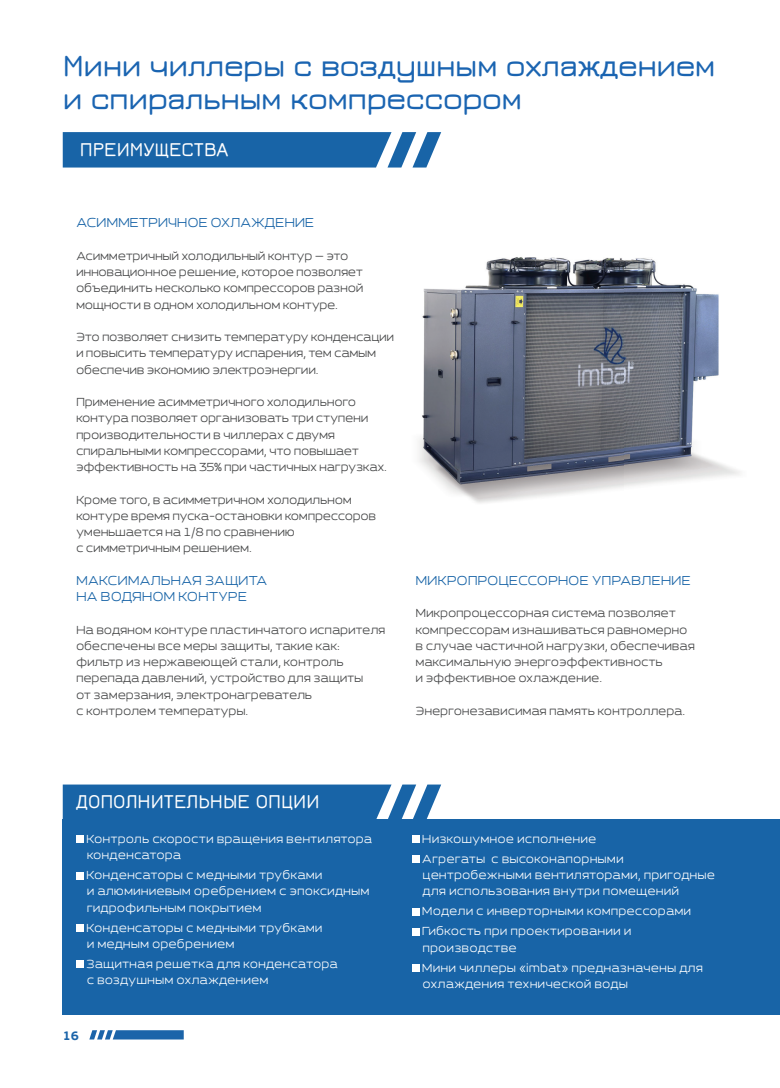
<style>
.page{position:relative;width:780px;height:1088px;background:#fff}
.page>*{position:absolute;margin:0;border:0;box-sizing:border-box;transform-origin:0 0}
.t1{font:600 31.25px/32.5px "Jura";letter-spacing:-.015em;color:#1a64b1}
.t2{font:600 20px "Jura";color:#fff}
.t3{font:12.5px/16.2px "Esqadero FFCY4 F";letter-spacing:-.02em;color:#1864a7}
.t4{font:700 12.5px "PF Beau Sans Pro";color:#1b64a9}
.t5{font:11.25px/16.2px "Esqadero FFCY4 F";letter-spacing:-.03em;color:#454647}
.t6{font:11.25px/16.2px "Esqadero FFCY4 F";color:#fff}
</style>
<div class="page">
<svg style="left:89px;top:1030px;width:95px;height:9px"></svg>
<div style="left:63px;top:819px;width:717px;height:195px;background:#1864a7"></div>
<svg style="left:63px;top:132px;width:378px;height:36px;background:#2c71ae"></svg>
<svg style="left:63px;top:784px;width:378px;height:35px;background:#2c71ae"></svg>
<img style="left:418px;top:257px;width:322px;height:246px">
<div style="left:76px;top:836px;width:7px;height:7px;background:#fff"></div>
<div style="left:76px;top:872px;width:7px;height:7px;background:#fff"></div>
<div style="left:76px;top:924px;width:7px;height:7px;background:#fff"></div>
<div style="left:76px;top:961px;width:7px;height:7px;background:#fff"></div>
<div style="left:412px;top:836px;width:7px;height:7px;background:#fff"></div>
<div style="left:412px;top:856px;width:7px;height:7px;background:#fff"></div>
<div style="left:412px;top:908px;width:7px;height:7px;background:#fff"></div>
<div style="left:412px;top:928px;width:7px;height:7px;background:#fff"></div>
<div style="left:412px;top:964px;width:7px;height:7px;background:#fff"></div>
<h1 class="t1" style="left:63px;top:47px;width:654px">Мини чиллеры с воздушным охлаждением и спиральным компрессором</h1>
<h2 class="t2" style="left:80px;top:135px;width:150px">ПРЕИМУЩЕСТВА</h2>
<p class="t3" style="left:76px;top:215px;width:240px">АСИММЕТРИЧНОЕ ОХЛАЖДЕНИЕ</p>
<p class="t5" style="left:76px;top:248px;width:289px">Асимметричный холодильный контур — это инновационное решение, которое позволяет объединить несколько компрессоров разной мощности в одном холодильном контуре.</p>
<p class="t5" style="left:76px;top:329px;width:319px">Это позволяет снизить температуру конденсации и повысить температуру испарения, тем самым обеспечив экономию электроэнергии.</p>
<p class="t5" style="left:76px;top:394px;width:312px">Применение асимметричного холодильного контура позволяет организовать три ступени производительности в чиллерах с двумя спиральными компрессорами, что повышает эффективность на 35% при частичных нагрузках.</p>
<p class="t5" style="left:76px;top:492px;width:302px">Кроме того, в асимметричном холодильном контуре время пуска-остановки компрессоров уменьшается на 1/8 по сравнению<br>с симметричным решением.</p>
<p class="t3" style="left:76px;top:573px;width:193px">МАКСИМАЛЬНАЯ ЗАЩИТА<br>НА ВОДЯНОМ КОНТУРЕ</p>
<p class="t5" style="left:76px;top:622px;width:311px">На водяном контуре пластинчатого испарителя обеспечены все меры защиты, такие как: фильтр из нержавеющей стали, контроль перепада давлений, устройство для защиты<br>от замерзания, электронагреватель<br>с контролем температуры.</p>
<p class="t3" style="left:415px;top:573px;width:277px">МИКРОПРОЦЕССОРНОЕ УПРАВЛЕНИЕ</p>
<p class="t5" style="left:415px;top:605px;width:281px">Микропроцессорная система позволяет компрессорам изнашиваться равномерно в случае частичной нагрузки, обеспечивая максимальную энергоэффективность<br>и эффективное охлаждение.</p>
<p class="t5" style="left:415px;top:703px;width:271px">Энергонезависимая память контроллера.</p>
<h2 class="t2" style="left:76px;top:787px;width:245px">ДОПОЛНИТЕЛЬНЫЕ ОПЦИИ</h2>
<p class="t6" style="left:86px;top:831px;width:288px">Контроль скорости вращения вентилятора конденсатора</p>
<p class="t6" style="left:86px;top:867px;width:285px">Конденсаторы с медными трубками<br>и алюминиевым оребрением с эпоксидным гидрофильным покрытием</p>
<p class="t6" style="left:86px;top:920px;width:238px">Конденсаторы с медными трубками и медным оребрением</p>
<p class="t6" style="left:86px;top:956px;width:253px">Защитная решетка для конденсатора с воздушным охлаждением</p>
<p class="t4" style="left:63px;top:1027px;width:18px">16</p>
<p class="t6" style="left:422px;top:829px;width:203px;line-height:20px">Низкошумное исполнение<br>Агрегаты с высоконапорными</p>
<p class="t6" style="left:422px;top:867px;width:294px">центробежными вентиляторами, пригодные для использования внутри помещений</p>
<p class="t6" style="left:422px;top:902px;width:271px;line-height:20px">Модели с инверторными компрессорами<br>Гибкость при проектировании и</p>
<p class="t6" style="left:422px;top:938px;width:282px;line-height:20px">производстве<br>Мини чиллеры «imbat» предназначены для</p>
<p class="t6" style="left:422px;top:976px;width:207px">охлаждения технической воды</p>
</div>
